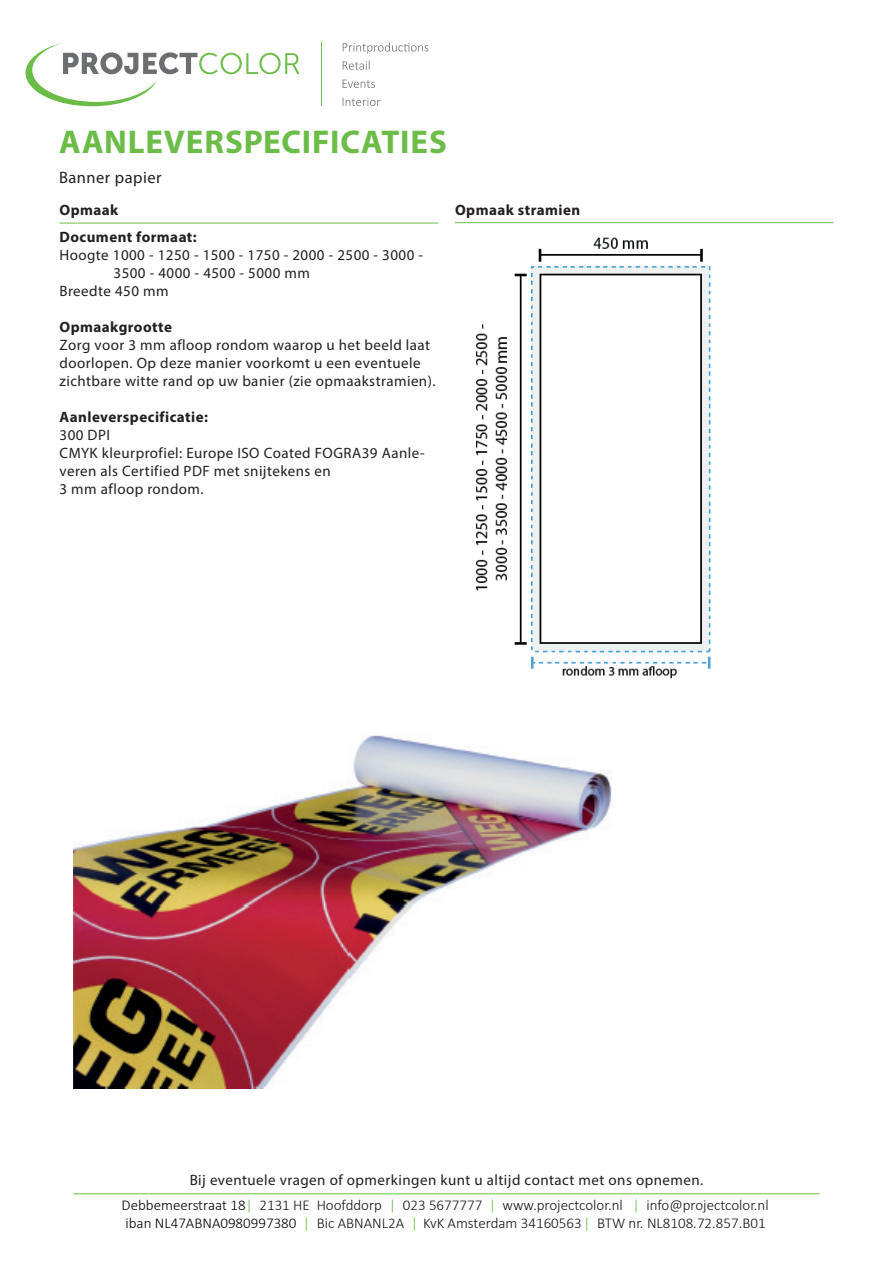
<style>
.page{position:relative;width:893px;height:1263px;background:#fff}
.page>*{position:absolute;margin:0;border:0;box-sizing:border-box;transform-origin:0 0}
.t1{font:700 33px "Myriad Pro";letter-spacing:.025em;color:#6bbd48}
.t2{font:16.5px "Myriad Pro";letter-spacing:.03em;color:#231f20}
.t3{font:15px/18px "Myriad Pro";letter-spacing:.03em;color:#231f20}
.t4{font:300 15px/18px "Calibri";color:#121416}
.t5{font:700 15px "Myriad Pro";letter-spacing:.03em;color:#231f20}
.s1{color:#000001}
.s2{color:#68bc46}
</style>
<div class="page">
<hr style="left:60px;top:223px;width:378px;height:1px;background:#6bbd48">
<hr style="left:455px;top:222px;width:378px;height:1px;background:#6bbd48">
<img style="left:73px;top:735px;width:539px;height:354px">
<img style="left:476px;top:237px;width:235px;height:442px">
<hr style="left:321px;top:43px;width:1px;height:63px;background:#6bbd48">
<svg style="left:26px;top:43px;width:274px;height:63px"></svg>
<svg style="left:343px;top:43px;width:85px;height:11px"></svg>
<svg style="left:343px;top:61px;width:27px;height:9px"></svg>
<svg style="left:343px;top:80px;width:32px;height:8px"></svg>
<svg style="left:343px;top:98px;width:37px;height:8px"></svg>
<hr style="left:73px;top:1193px;width:746px;height:1px;background:#6bbd48">
<h1 class="t1" style="left:59px;top:120px;width:389px">AANLEVERSPECIFICATIES</h1>
<p class="t2" style="left:59px;top:168px;width:104px">Banner papier</p>
<p class="t5" style="left:60px;top:200px;width:60px">Opmaak</p>
<p class="t5" style="left:455px;top:200px;width:127px">Opmaak stramien</p>
<p class="t5" style="left:60px;top:227px;width:139px">Document formaat:</p>
<p class="t3" style="left:60px;top:246px;width:365px">Hoogte 1000 - 1250 - 1500 - 1750 - 2000 - 2500 - 3000 -</p>
<p class="t3" style="left:114px;top:264px;width:198px">3500 - 4000 - 4500 - 5000 mm</p>
<p class="t3" style="left:60px;top:282px;width:111px">Breedte 450 mm</p>
<p class="t5" style="left:60px;top:317px;width:114px">Opmaakgrootte</p>
<p class="t3" style="left:60px;top:336px;width:377px">Zorg voor 3 mm afloop rondom waarop u het beeld laat doorlopen. Op deze manier voorkomt u een eventuele zichtbare witte rand op uw banier (zie opmaakstramien).</p>
<p class="t5" style="left:60px;top:407px;width:150px">Aanleverspecificatie:</p>
<p class="t3" style="left:60px;top:426px;width:367px">300 DPI<br>CMYK kleurprofiel: Europe ISO Coated FOGRA39 Aanle&shy;veren als Certified PDF met snijtekens en<br>3 mm afloop rondom.</p>
<p class="t3" style="left:190px;top:1171px;width:515px">Bij eventuele vragen of opmerkingen kunt u altijd contact met ons opnemen.</p>
<p class="t4" style="left:122px;top:1195px;width:649px"><span class="s1">Debbemeerstraat 18</span> <span class="s2">|</span> 2131 HE Hoofddorp <span class="s2">|</span> 023 5677777 <span class="s2">|</span> www.projectcolor.nl <span class="s2">|</span> info@projectcolor.nl <span class="s1">iban NL47ABNA0980997380</span> <span class="s2">|</span> Bic ABNANL2A <span class="s2">|</span> KvK Amsterdam 34160563 <span class="s2">|</span> BTW nr. NL8108.72.857.B01</p>
</div>
